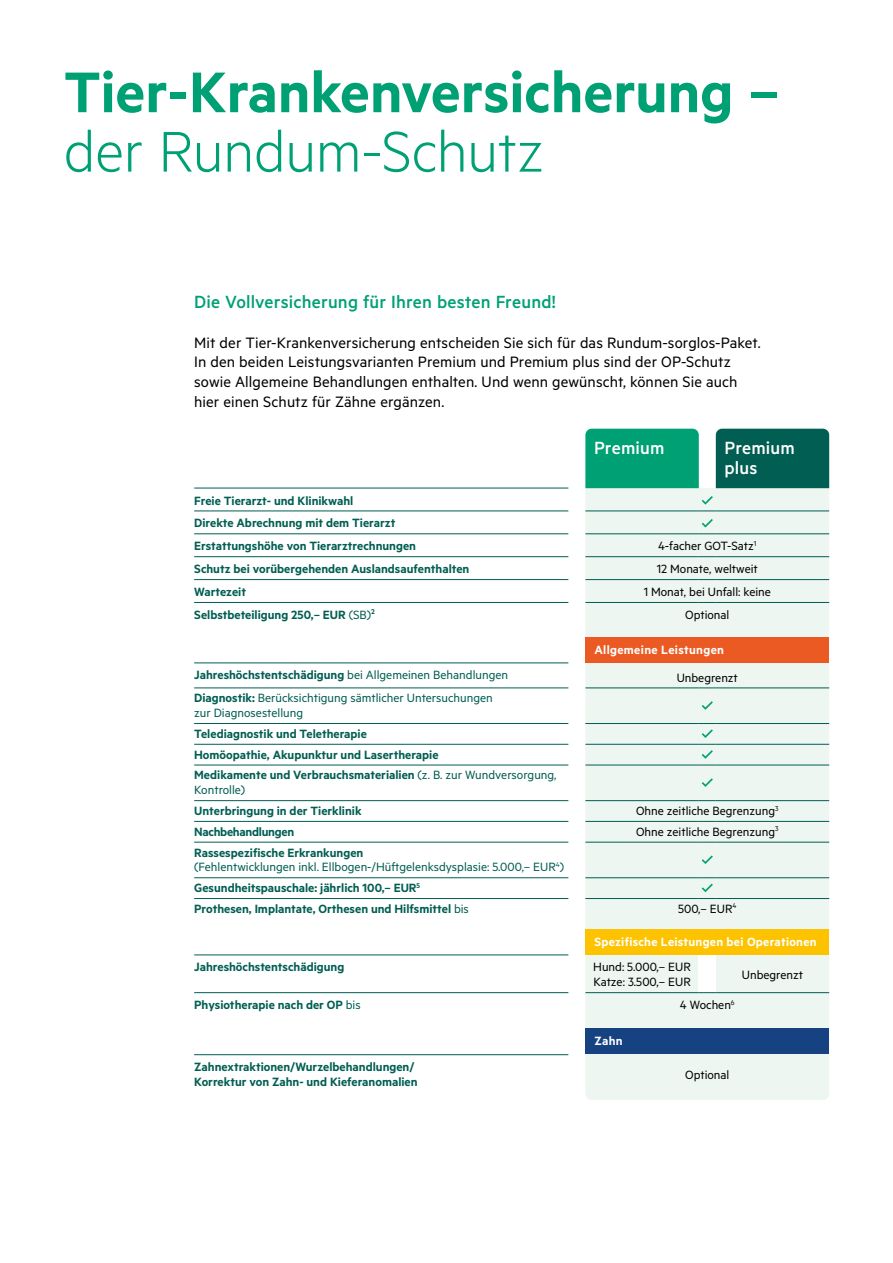
<style>
.page{position:relative;width:893px;height:1263px;background:#fff}
.page>*{position:absolute;margin:0;border:0;box-sizing:border-box;transform-origin:0 0}
.t1{font:600 64.5px "Metric Alt";color:#00a075}
.t2{font:300 64.5px "Metric Alt";letter-spacing:-.005em;color:#00a075}
.t3{font:500 19.8px "Metric Alt";letter-spacing:.01em;color:#00a075}
.t4{font:500 19.8px/19.8px "Metric Alt";letter-spacing:.005em;color:#fff}
.t5{font:16.95px/19.8px "Metric Alt";letter-spacing:.005em;color:#000}
.t6{font:600 13.5px/20.7px "Metric Alt";color:#005e52}
.t7{font:13.5px/14.9px "Metric Alt";color:#005e52}
.t8{font:13.5px/14.9px "Metric Alt";color:#000}
.t9{font:600 13.5px "Metric Alt";letter-spacing:.02em;color:#fff}
.t10{font:600 13.5px "Metric Alt";letter-spacing:-.02em;color:#005e52}
.s1{font-weight:400}
.s2{font-weight:600}
</style>
<div class="page">
<div style="left:585px;top:488px;width:244px;height:612px;background:#edf6f1"></div>
<div style="left:585px;top:429px;width:114px;height:59px;background:#00a075"></div>
<div style="left:716px;top:429px;width:113px;height:59px;background:#005e52"></div>
<hr style="left:194px;top:687px;width:374px;height:1px;background:#005e52">
<hr style="left:194px;top:723px;width:374px;height:1px;background:#005e52">
<hr style="left:194px;top:744px;width:374px;height:1px;background:#005e52">
<hr style="left:194px;top:765px;width:374px;height:1px;background:#005e52">
<hr style="left:194px;top:800px;width:374px;height:1px;background:#005e52">
<hr style="left:194px;top:821px;width:374px;height:1px;background:#005e52">
<hr style="left:194px;top:842px;width:374px;height:1px;background:#005e52">
<hr style="left:194px;top:877px;width:374px;height:1px;background:#005e52">
<hr style="left:194px;top:898px;width:374px;height:1px;background:#005e52">
<hr style="left:585px;top:687px;width:114px;height:1px;background:#005e52">
<svg style="left:699px;top:687px;width:17px;height:1px"></svg>
<hr style="left:716px;top:687px;width:113px;height:1px;background:#005e52">
<hr style="left:585px;top:723px;width:114px;height:1px;background:#005e52">
<hr style="left:716px;top:723px;width:113px;height:1px;background:#005e52">
<hr style="left:585px;top:744px;width:114px;height:1px;background:#005e52">
<hr style="left:716px;top:744px;width:113px;height:1px;background:#005e52">
<hr style="left:585px;top:765px;width:114px;height:1px;background:#005e52">
<svg style="left:699px;top:765px;width:17px;height:1px"></svg>
<hr style="left:716px;top:765px;width:113px;height:1px;background:#005e52">
<hr style="left:585px;top:800px;width:114px;height:1px;background:#005e52">
<svg style="left:699px;top:800px;width:17px;height:1px"></svg>
<hr style="left:716px;top:800px;width:113px;height:1px;background:#005e52">
<hr style="left:585px;top:821px;width:114px;height:1px;background:#005e52">
<svg style="left:699px;top:821px;width:17px;height:1px"></svg>
<hr style="left:716px;top:821px;width:113px;height:1px;background:#005e52">
<hr style="left:585px;top:842px;width:114px;height:1px;background:#005e52">
<svg style="left:699px;top:842px;width:17px;height:1px"></svg>
<hr style="left:716px;top:842px;width:113px;height:1px;background:#005e52">
<hr style="left:585px;top:877px;width:114px;height:1px;background:#005e52">
<svg style="left:699px;top:877px;width:17px;height:1px"></svg>
<hr style="left:716px;top:877px;width:113px;height:1px;background:#005e52">
<hr style="left:585px;top:898px;width:114px;height:1px;background:#005e52">
<svg style="left:699px;top:898px;width:17px;height:1px"></svg>
<hr style="left:716px;top:898px;width:113px;height:1px;background:#005e52">
<hr style="left:194px;top:662px;width:374px;height:1px;background:#005e52">
<svg style="left:702px;top:701px;width:11px;height:9px"></svg>
<svg style="left:699px;top:723px;width:17px;height:15px"></svg>
<svg style="left:699px;top:744px;width:17px;height:15px"></svg>
<svg style="left:702px;top:778px;width:11px;height:9px"></svg>
<svg style="left:702px;top:855px;width:11px;height:9px"></svg>
<svg style="left:702px;top:884px;width:11px;height:8px"></svg>
<div style="left:699px;top:955px;width:17px;height:38px;background:#fff"></div>
<hr style="left:194px;top:992px;width:374px;height:1px;background:#005e52">
<hr style="left:585px;top:992px;width:114px;height:1px;background:#005e52">
<svg style="left:699px;top:992px;width:17px;height:1px"></svg>
<hr style="left:716px;top:992px;width:113px;height:1px;background:#005e52">
<hr style="left:194px;top:954px;width:374px;height:1px;background:#005e52">
<div style="left:585px;top:929px;width:244px;height:25px;background:#fdc300"></div>
<div style="left:585px;top:637px;width:244px;height:25px;background:#eb5a23"></div>
<div style="left:585px;top:1028px;width:244px;height:26px;background:#164282"></div>
<hr style="left:194px;top:1054px;width:374px;height:1px;background:#005e52">
<hr style="left:194px;top:488px;width:374px;height:1px;background:#005e52">
<hr style="left:194px;top:510px;width:374px;height:1px;background:#005e52">
<hr style="left:585px;top:533px;width:114px;height:1px;background:#005e52">
<svg style="left:699px;top:533px;width:17px;height:1px"></svg>
<hr style="left:716px;top:533px;width:113px;height:1px;background:#005e52">
<hr style="left:585px;top:556px;width:114px;height:1px;background:#005e52">
<svg style="left:699px;top:556px;width:17px;height:1px"></svg>
<hr style="left:716px;top:556px;width:113px;height:1px;background:#005e52">
<hr style="left:585px;top:579px;width:114px;height:1px;background:#005e52">
<svg style="left:699px;top:579px;width:17px;height:1px"></svg>
<hr style="left:716px;top:579px;width:113px;height:1px;background:#005e52">
<hr style="left:585px;top:602px;width:114px;height:1px;background:#005e52">
<svg style="left:699px;top:602px;width:17px;height:1px"></svg>
<hr style="left:716px;top:602px;width:113px;height:1px;background:#005e52">
<hr style="left:585px;top:510px;width:114px;height:1px;background:#005e52">
<hr style="left:716px;top:510px;width:113px;height:1px;background:#005e52">
<hr style="left:194px;top:533px;width:374px;height:1px;background:#005e52">
<hr style="left:194px;top:556px;width:374px;height:1px;background:#005e52">
<hr style="left:194px;top:579px;width:374px;height:1px;background:#005e52">
<hr style="left:194px;top:602px;width:374px;height:1px;background:#005e52">
<svg style="left:699px;top:496px;width:17px;height:15px"></svg>
<svg style="left:702px;top:519px;width:11px;height:8px"></svg>
<h1 class="t1" style="left:64px;top:54px;width:717px">Tier-Krankenversicherung –</h1>
<h1 class="t2" style="left:64px;top:114px;width:481px">der Rundum-Schutz</h1>
<h2 class="t3" style="left:194px;top:290px;width:363px">Die Vollversicherung für Ihren besten Freund!</h2>
<p class="t5" style="left:194px;top:332px;width:568px">Mit der Tier-Krankenversicherung entscheiden Sie sich für das Rundum-sorglos-Paket.<br>In den beiden Leistungsvarianten Premium und Premium plus sind der OP-Schutz sowie Allgemeine Behandlungen enthalten. Und wenn gewünscht, können Sie auch hier einen Schutz für Zähne ergänzen.</p>
<p class="t6" style="left:194px;top:488px;width:223px;line-height:23px">Freie Tierarzt- und Klinikwahl<br>Direkte Abrechnung mit dem Tierarzt<br>Erstattungshöhe von Tierarztrechnungen</p>
<h2 class="t4" style="left:594px;top:437px;width:72px">Premium</h2>
<h2 class="t4" style="left:724px;top:437px;width:72px">Premium plus</h2>
<p class="t8" style="left:658px;top:538px;width:100px">4-facher GOT-Satz<sup>1</sup></p>
<p class="t6" style="left:194px;top:558px;width:277px">Schutz bei vorübergehenden Auslandsaufenthalten</p>
<p class="t8" style="left:657px;top:561px;width:103px">12 Monate, weltweit</p>
<p class="t6" style="left:194px;top:581px;width:53px">Wartezeit</p>
<p class="t8" style="left:644px;top:584px;width:129px">1 Monat, bei Unfall: keine</p>
<p class="t6" style="left:194px;top:604px;width:182px">Selbstbeteiligung 250,– EUR <span class="s1">(SB)</span><sup>2</sup></p>
<p class="t8" style="left:685px;top:607px;width:46px">Optional</p>
<p class="t9" style="left:594px;top:642px;width:131px">Allgemeine Leistungen</p>
<p class="t7" style="left:194px;top:667px;width:315px"><span class="s2">Jahreshöchstentschädigung</span> bei Allgemeinen Behandlungen</p>
<p class="t8" style="left:677px;top:669px;width:63px">Unbegrenzt</p>
<p class="t7" style="left:194px;top:690px;width:300px"><span class="s2">Diagnostik:</span> Berücksichtigung sämtlicher Untersuchungen zur Diagnosestellung</p>
<p class="t6" style="left:194px;top:723px;width:364px">Telediagnostik und Teletherapie<br>Homöopathie, Akupunktur und Lasertherapie<br>Medikamente und Verbrauchsmaterialien <span class="s1">(z. B. zur Wundversorgung,</span></p>
<p class="t7" style="left:194px;top:782px;width:53px">Kontrolle)</p>
<p class="t6" style="left:194px;top:800px;width:169px">Unterbringung in der Tierklinik</p>
<p class="t8" style="left:636px;top:803px;width:144px">Ohne zeitliche Begrenzung<sup>3</sup></p>
<p class="t10" style="left:194px;top:823px;width:102px">Nachbehandlungen</p>
<p class="t8" style="left:636px;top:824px;width:144px">Ohne zeitliche Begrenzung<sup>3</sup></p>
<p class="t7" style="left:194px;top:844px;width:371px"><span class="s2">Rassespezifische Erkrankungen<br></span>(Fehlentwicklungen inkl. Ellbogen-/Hüftgelenksdysplasie: 5.000,– EUR<sup>4</sup>)</p>
<p class="t6" style="left:194px;top:877px;width:276px">Gesundheitspauschale: jährlich 100,– EUR<sup>5<br></sup>Prothesen, Implantate, Orthesen und Hilfsmittel <span class="s1">bis</span></p>
<p class="t8" style="left:678px;top:901px;width:60px">500,– EUR<sup>4</sup></p>
<p class="t9" style="left:594px;top:934px;width:224px">Spezifische Leistungen bei Operationen</p>
<p class="t6" style="left:194px;top:956px;width:152px">Jahreshöchstentschädigung</p>
<p class="t8" style="left:593px;top:959px;width:99px">Hund: 5.000,– EUR<br>Katze: 3.500,– EUR</p>
<p class="t8" style="left:742px;top:967px;width:63px">Unbegrenzt</p>
<p class="t6" style="left:194px;top:994px;width:168px">Physiotherapie nach der OP <span class="s1">bis</span></p>
<p class="t8" style="left:680px;top:997px;width:56px">4 Wochen<sup>6</sup></p>
<p class="t9" style="left:594px;top:1033px;width:30px">Zahn</p>
<p class="t6" style="left:194px;top:1059px;width:225px;line-height:14.9px">Zahnextraktionen/Wurzelbehandlungen/<br>Korrektur von Zahn- und Kieferanomalien</p>
<p class="t8" style="left:685px;top:1066px;width:46px">Optional</p>
</div>
